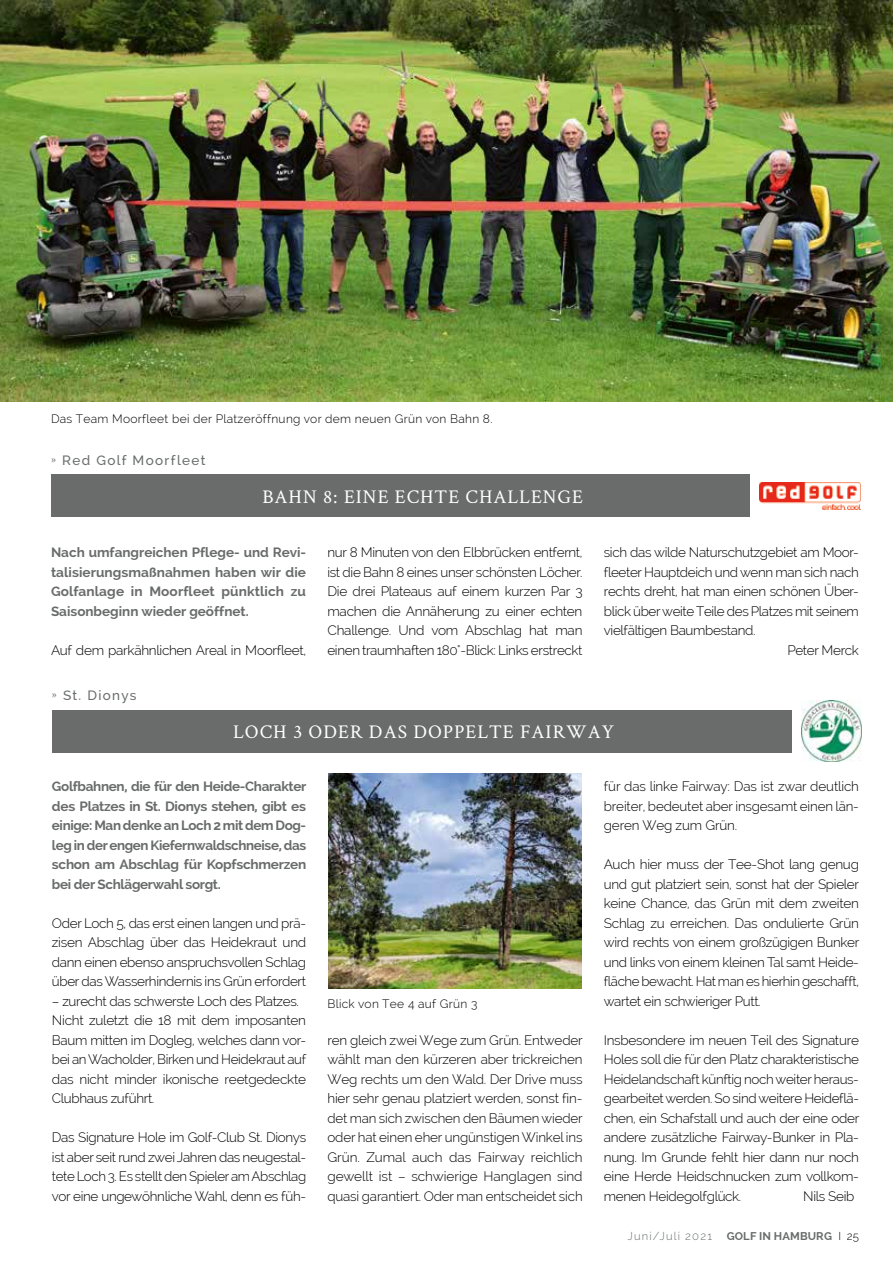
<style>
.page{position:relative;width:893px;height:1263px;background:#fff}
.page>*{position:absolute;margin:0;border:0;box-sizing:border-box;transform-origin:0 0}
.t1{font:19.5px "Crimson";letter-spacing:.05em;color:#fff}
.t2{font:300 13.5px/19.5px "Raleway";letter-spacing:-.025em;color:#000;text-align:justify}
.t3{font:700 13.5px/19.5px "Raleway";letter-spacing:-.015em;color:#6a6c6c;text-align:justify}
.t4{font:500 13.5px "Raleway";letter-spacing:.1em;color:#6a6c6c}
.t5{font:300 12px "Raleway";letter-spacing:.025em;color:#000}
.t6{font:700 11.25px "Raleway";letter-spacing:.01em;color:#6a6c6c}
.t7{font:300 11.25px "Raleway";letter-spacing:.1em;color:#6a6c6c}
.s1{font-weight:300;color:#000}
</style>
<div class="page">
<img style="left:759px;top:483px;width:102px;height:27px">
<div style="left:51px;top:475px;width:698px;height:42px;background:#6a6c6c"></div>
<img style="left:0;top:0;width:893px;height:401px">
<div style="left:52px;top:710px;width:740px;height:42px;background:#6a6c6c"></div>
<svg style="left:809px;top:700px;width:39px;height:1px"></svg>
<img style="left:801px;top:701px;width:61px;height:61px">
<img style="left:328px;top:773px;width:254px;height:215px">
<p class="t5" style="left:51px;top:412px;width:443px">Das Team Moorfleet bei der Platzeröffnung vor dem neuen Grün von Bahn 8.</p>
<p class="t4" style="left:51px;top:452px;width:156px"><sup>»</sup> Red Golf Moorfleet</p>
<h1 class="t1" style="left:262px;top:483px;width:322px">BAHN 8: EINE ECHTE CHALLENGE</h1>
<p class="t3" style="left:51px;top:543px;width:257px">Nach umfangreichen Pflege- und Revi&shy;talisierungsmaßnahmen haben wir die Golfanlage in Moorfleet pünktlich zu Saisonbeginn wieder geöffnet.</p>
<p class="t2" style="left:51px;top:640px;width:257px">Auf dem parkähnlichen Areal in Moorfleet,</p>
<p class="t4" style="left:52px;top:688px;width:86px"><sup>»</sup> St. Dionys</p>
<p class="t2" style="left:327px;top:543px;width:257px">nur 8 Minuten von den Elbbrücken entfernt, ist die Bahn 8 eines unser schönsten Löcher.<br>Die drei Plateaus auf einem kurzen Par 3 machen die Annäherung zu einer echten Challenge. Und vom Abschlag hat man einen traumhaften 180°-Blick: Links erstreckt</p>
<p class="t2" style="left:604px;top:543px;width:257px">sich das wilde Naturschutzgebiet am Moor-</p>
<p class="t2" style="left:604px;top:562px;width:257px">fleeter Hauptdeich und wenn man sich nach</p>
<p class="t2" style="left:604px;top:582px;width:257px">rechts dreht, hat man einen schönen Über-</p>
<p class="t2" style="left:604px;top:601px;width:257px">blick über weite Teile des Platzes mit seinem</p>
<p class="t2" style="left:604px;top:621px;width:153px">vielfältigen Baumbestand.</p>
<p class="t2" style="left:787px;top:640px;width:73px">Peter Merck</p>
<h1 class="t1" style="left:233px;top:718px;width:382px">LOCH 3 ODER DAS DOPPELTE FAIRWAY</h1>
<p class="t3" style="left:52px;top:777px;width:256px">Golfbahnen, die für den Heide-Charakter des Platzes in St. Dionys stehen, gibt es einige: Man denke an Loch 2 mit dem Dog&shy;leg in der engen Kiefernwaldschneise, das schon am Abschlag für Kopfschmerzen bei der Schlägerwahl sorgt.</p>
<p class="t2" style="left:52px;top:913px;width:256px">Oder Loch 5, das erst einen langen und prä&shy;zisen Abschlag über das Heidekraut und dann einen ebenso anspruchsvollen Schlag über das Wasserhindernis ins Grün erfordert</p>
<p class="t2" style="left:52px;top:991px;width:256px;text-align:left">– zurecht das schwerste Loch des Platzes.<br>Nicht zuletzt die 18 mit dem imposanten Baum mitten im Dogleg, welches dann vor&shy;bei an Wacholder, Birken und Heidekraut auf das nicht minder ikonische reetgedeckte Clubhaus zuführt.</p>
<p class="t2" style="left:52px;top:1128px;width:256px">Das Signature Hole im Golf-Club St. Dionys ist aber seit rund zwei Jahren das neugestal&shy;tete Loch 3. Es stellt den Spieler am Abschlag vor eine ungewöhnliche Wahl, denn es füh-</p>
<p class="t5" style="left:327px;top:997px;width:152px">Blick von Tee 4 auf Grün 3</p>
<p class="t2" style="left:327px;top:1030px;width:257px">ren gleich zwei Wege zum Grün. Entweder wählt man den kürzeren aber trickreichen Weg rechts um den Wald. Der Drive muss hier sehr genau platziert werden, sonst fin&shy;det man sich zwischen den Bäumen wieder oder hat einen eher ungünstigen Winkel ins Grün. Zumal auch das Fairway reichlich gewellt ist – schwierige Hanglagen sind quasi garantiert. Oder man entscheidet sich</p>
<p class="t2" style="left:604px;top:777px;width:257px">für das linke Fairway: Das ist zwar deutlich breiter, bedeutet aber insgesamt einen län&shy;geren Weg zum Grün.</p>
<p class="t2" style="left:604px;top:855px;width:257px">Auch hier muss der Tee-Shot lang genug und gut platziert sein, sonst hat der Spieler keine Chance, das Grün mit dem zweiten Schlag zu erreichen. Das ondulierte Grün wird rechts von einem großzügigen Bunker und links von einem kleinen Tal samt Heide&shy;fläche bewacht. Hat man es hierhin geschafft, wartet ein schwieriger Putt.</p>
<p class="t2" style="left:604px;top:1030px;width:257px">Insbesondere im neuen Teil des Signature Holes soll die für den Platz charakteristische Heidelandschaft künftig noch weiter heraus&shy;gearbeitet werden. So sind weitere Heideflä&shy;chen, ein Schafstall und auch der eine oder andere zusätzliche Fairway-Bunker in Pla&shy;nung. Im Grunde fehlt hier dann nur noch eine Herde Heidschnucken zum vollkom&shy;menen Heidegolfglück.</p>
<p class="t2" style="left:803px;top:1186px;width:53px">Nils Seib</p>
<p class="t7" style="left:627px;top:1229px;width:86px">Juni/Juli 2021</p>
<p class="t6" style="left:727px;top:1229px;width:134px">GOLF IN HAMBURG <span class="s1">I 25</span></p>
</div>
